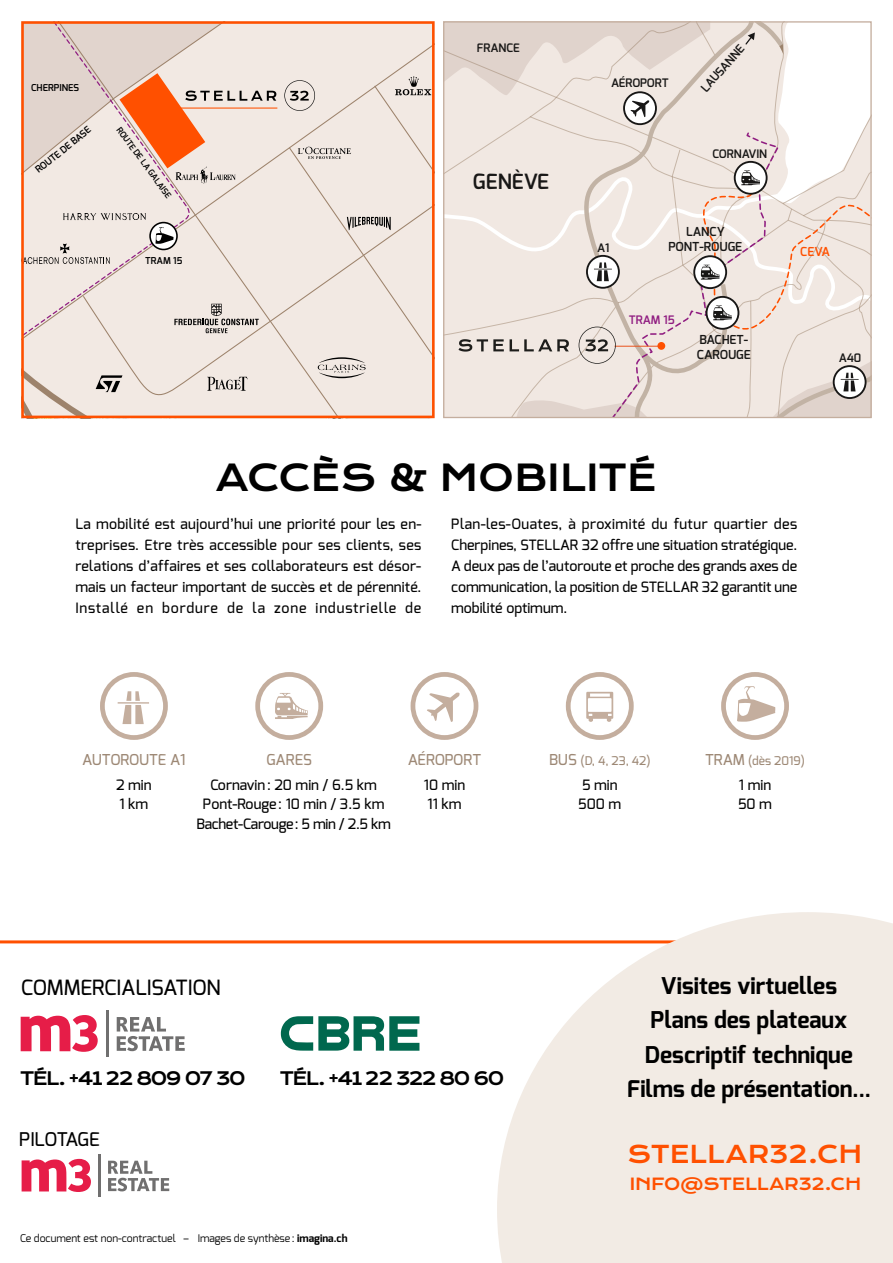
<style>
.page{position:relative;width:893px;height:1263px;background:#fff}
.page>*{position:absolute;margin:0;border:0;box-sizing:border-box;transform-origin:0 0}
.t1{font:36px "Krona One";letter-spacing:-.005em;color:#000}
.t2{font:23.85px "Krona One";letter-spacing:-.02em;color:#ff5000}
.t3{font:700 23.1px/34.5px "Exo";color:#000;text-align:center}
.t4{font:500 21px "Exo";color:#000}
.t5{font:600 21px "Exo";color:#181716}
.t6{font:500 18.9px "Exo";letter-spacing:-.02em;color:#000}
.t7{font:18px "Krona One";letter-spacing:-.1em;color:#000}
.t8{font:16.2px "Krona One";letter-spacing:-.03em;color:#ff5000}
.t9{font:500 15px "Exo";color:#9d8875}
.t10{font:500 14.25px/21px "Exo";color:#000}
.t11{font:600 12.3px/14.9px "Exo";color:#181716;text-align:center}
.t12{font:600 12.3px "Exo";color:#ff5000}
.t13{font:500 12px "Exo";color:#9d8875}
.t14{font:600 11.7px "Exo";color:#181716}
.t15{font:600 11.7px "Exo";color:#901d81}
.t16{font:10.5px "Exo";color:#000}
.t17{font:600 9.45px "Exo";color:#000}
.t18{font:600 8.4px "Exo";color:#000}
.s1{font-size:15px}
.s2{font-weight:700}
</style>
<div class="page">
<div style="left:411px;top:672px;width:67px;height:68px;border:5px solid #c4ae9e;border-radius:50%"></div>
<svg style="left:427px;top:692px;width:33px;height:30px"></svg>
<div style="left:255px;top:672px;width:68px;height:68px;border:5px solid #c4ae9e;border-radius:50%"></div>
<svg style="left:275px;top:693px;width:33px;height:26px"></svg>
<div style="left:100px;top:672px;width:68px;height:68px;border:5px solid #c4ae9e;border-radius:50%"></div>
<hr style="left:118px;top:702px;width:31px;height:2px;background:#c4ae9e">
<svg style="left:122px;top:691px;width:22px;height:33px"></svg>
<div style="left:721px;top:672px;width:68px;height:68px;border:5px solid #c4ae9e;border-radius:50%"></div>
<svg style="left:737px;top:686px;width:38px;height:36px"></svg>
<div style="left:566px;top:672px;width:68px;height:68px;border:5px solid #c4ae9e;border-radius:50%"></div>
<svg style="left:586px;top:692px;width:27px;height:30px"></svg>
<svg style="left:445px;top:23px;width:425px;height:393px;background:#ece3dd"></svg>
<svg style="left:25px;top:25px;width:406px;height:389px;background:#eaddd5"></svg>
<div style="left:21px;top:21px;width:414px;height:397px;border:3px solid #ff5000"></div>
<hr style="left:0;top:940px;width:699px;height:3px;background:#ff5000">
<svg style="left:117px;top:1017px;width:68px;height:34px"></svg>
<hr style="left:106px;top:1010px;width:2px;height:47px;background:#706f6f">
<svg style="left:21px;top:1015px;width:77px;height:37px"></svg>
<svg style="left:108px;top:1161px;width:61px;height:30px"></svg>
<hr style="left:98px;top:1154px;width:2px;height:43px;background:#706f6f">
<svg style="left:22px;top:1159px;width:69px;height:33px"></svg>
<svg style="left:281px;top:1016px;width:138px;height:35px"></svg>
<svg style="left:497px;top:912px;width:396px;height:351px;background:#f3ede7"></svg>
<p class="t17" style="left:31px;top:81px;width:49px">CHERPINES</p>
<p class="t17" style="left:33px;top:166px;width:69px;rotate:-39deg">ROUTE DE BASE</p>
<p class="t18" style="left:123px;top:125px;width:87px;rotate:54deg">ROUTE DE LA GALAISE</p>
<p class="t17" style="left:145px;top:254px;width:39px">TRAM 15</p>
<p class="t14" style="left:477px;top:41px;width:45px">FRANCE</p>
<h3 class="t5" style="left:473px;top:168px;width:78px">GENÈVE</h3>
<p class="t14" style="left:611px;top:75px;width:59px">AÉROPORT</p>
<p class="t14" style="left:698px;top:85px;width:60px;rotate:-49deg">LAUSANNE</p>
<p class="t14" style="left:712px;top:146px;width:56px">CORNAVIN</p>
<p class="t14" style="left:597px;top:240px;width:14px">A1</p>
<p class="t11" style="left:668px;top:224px;width:75px">LANCY<br>PONT-ROUGE</p>
<p class="t15" style="left:629px;top:312px;width:47px">TRAM 15</p>
<p class="t11" style="left:697px;top:332px;width:55px;text-align:left">BACHET-<br>CAROUGE</p>
<p class="t12" style="left:800px;top:244px;width:31px">CEVA</p>
<p class="t14" style="left:839px;top:350px;width:24px">A40</p>
<h1 class="t1" style="left:216px;top:455px;width:443px">ACCÈS &amp; MOBILITÉ</h1>
<p class="t10" style="left:76px;top:513px;width:347px;text-align:justify">La mobilité est aujourd’hui une priorité pour les en&shy;treprises. Etre très accessible pour ses clients, ses relations d’affaires et ses collaborateurs est désor&shy;mais un facteur important de succès et de pérennité.<br>Installé en bordure de la zone industrielle de</p>
<p class="t10" style="left:451px;top:513px;width:348px;text-align:justify">Plan-les-Ouates, à proximité du futur quartier des Cherpines, STELLAR 32 offre une situation stratégique.<br>A deux pas de l’autoroute et proche des grands axes de communication, la position de STELLAR 32 garantit une mobilité optimum.</p>
<p class="t9" style="left:82px;top:749px;width:105px">AUTOROUTE A1</p>
<p class="t10" style="left:116px;top:775px;width:37px;line-height:19.5px">2 min<br>1 km</p>
<p class="t9" style="left:266px;top:749px;width:47px">GARES</p>
<p class="t10" style="left:196px;top:775px;width:196px;line-height:19.5px;text-align:center">Cornavin: 20 min / 6.5 km<br>Pont-Rouge: 10 min / 3.5 km<br>Bachet-Carouge: 5 min / 2.5 km</p>
<p class="t9" style="left:408px;top:749px;width:75px">AÉROPORT</p>
<p class="t10" style="left:424px;top:775px;width:43px;line-height:19.5px">10 min<br>11 km</p>
<p class="t13" style="left:549px;top:752px;width:103px"><span class="s1">BUS</span> (D, 4, 23, 42)</p>
<p class="t10" style="left:578px;top:775px;width:45px;line-height:19.5px">5 min<br>500 m</p>
<p class="t13" style="left:705px;top:752px;width:101px"><span class="s1">TRAM</span> (dès 2019)</p>
<p class="t10" style="left:738px;top:775px;width:35px;line-height:19.5px">1 min<br>50 m</p>
<h3 class="t4" style="left:21px;top:974px;width:201px">COMMERCIALISATION</h3>
<p class="t7" style="left:20px;top:1067px;width:227px">TÉL. +41 22 809 07 30</p>
<p class="t7" style="left:279px;top:1067px;width:226px">TÉL. +41 22 322 80 60</p>
<h3 class="t6" style="left:19px;top:1126px;width:82px">PILOTAGE</h3>
<p class="t16" style="left:20px;top:1231px;width:329px">Ce document est non-contractuel – Images de synthèse: <span class="s2">imagina.ch</span></p>
<h3 class="t3" style="left:627px;top:968px;width:245px">Visites virtuelles<br>Plans des plateaux<br>Descriptif technique<br>Films de présentation...</h3>
<h2 class="t2" style="left:627px;top:1139px;width:236px">STELLAR32.CH</h2>
<p class="t8" style="left:630px;top:1174px;width:233px">INFO@STELLAR32.CH</p>
</div>
